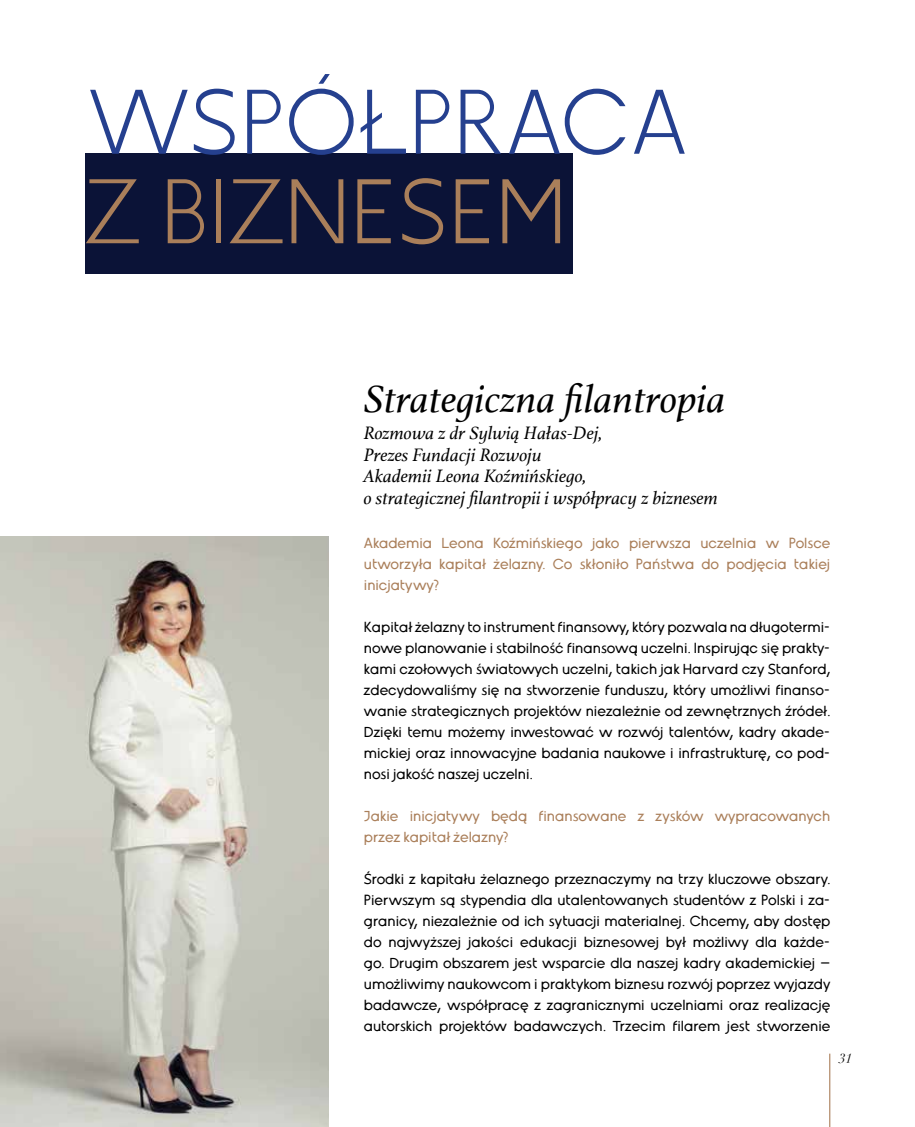
<style>
.page{position:relative;width:915px;height:1127px;background:#fff}
.page>*{position:absolute;margin:0;border:0;box-sizing:border-box;transform-origin:0 0}
.t1{font:300 94.2px "Kozminski U";color:#25408f}
.t2{font:300 94.2px "Kozminski U";color:#aa7f5a}
.t3{font:italic 40.5px "Athelas";color:#000}
.t4{font:italic 18.9px/21.6px "Athelas";color:#000}
.t5{font:15px/21px "Kozminski U";color:#000;text-align:justify}
.t6{font:15px/21px "Kozminski U";color:#aa7f5a;text-align:justify}
.t7{font:italic 13.5px "Didot";color:#000}
</style>
<div class="page">
<hr style="left:828px;top:1053px;width:2px;height:74px;background:#aa7f5a">
<div style="left:85px;top:154px;width:487px;height:120px;background:#0b1337"></div>
<img style="left:0;top:537px;width:328px;height:590px">
<h1 class="t1" style="left:85px;top:62px;width:603px">WSPÓŁPRACA</h1>
<h1 class="t2" style="left:85px;top:151px;width:482px">Z BIZNESEM</h1>
<h2 class="t3" style="left:364px;top:367px;width:363px">Strategiczna filantropia</h2>
<p class="t4" style="left:364px;top:422px;width:355px">Rozmowa z dr Sylwią Hałas-Dej,<br>Prezes Fundacji Rozwoju<br>Akademii Leona Koźmińskiego,<br>o strategicznej filantropii i współpracy z biznesem</p>
<p class="t6" style="left:364px;top:532px;width:468px">Akademia Leona Koźmińskiego jako pierwsza uczelnia w Polsce utworzyła kapitał żelazny. Co skłoniło Państwa do podjęcia takiej inicjatywy?</p>
<p class="t5" style="left:364px;top:616px;width:468px">Kapitał żelazny to instrument finansowy, który pozwala na długotermi&shy;nowe planowanie i stabilność finansową uczelni. Inspirując się prakty&shy;kami czołowych światowych uczelni, takich jak Harvard czy Stanford, zdecydowaliśmy się na stworzenie funduszu, który umożliwi finanso&shy;wanie strategicznych projektów niezależnie od zewnętrznych źródeł.<br>Dzięki temu możemy inwestować w rozwój talentów, kadry akade&shy;mickiej oraz innowacyjne badania naukowe i infrastrukturę, co pod&shy;nosi jakość naszej uczelni.</p>
<p class="t6" style="left:364px;top:805px;width:468px">Jakie inicjatywy będą finansowane z zysków wypracowanych przez kapitał żelazny?</p>
<p class="t5" style="left:364px;top:868px;width:468px">Środki z kapitału żelaznego przeznaczymy na trzy kluczowe obszary.<br>Pierwszym są stypendia dla utalentowanych studentów z Polski i za&shy;granicy, niezależnie od ich sytuacji materialnej. Chcemy, aby dostęp do najwyższej jakości edukacji biznesowej był możliwy dla każde&shy;go. Drugim obszarem jest wsparcie dla naszej kadry akademickiej – umożliwimy naukowcom i praktykom biznesu rozwój poprzez wyjazdy badawcze, współpracę z zagranicznymi uczelniami oraz realizację autorskich projektów badawczych. Trzecim filarem jest stworzenie</p>
<p class="t7" style="left:838px;top:1050px;width:15px">31</p>
</div>
